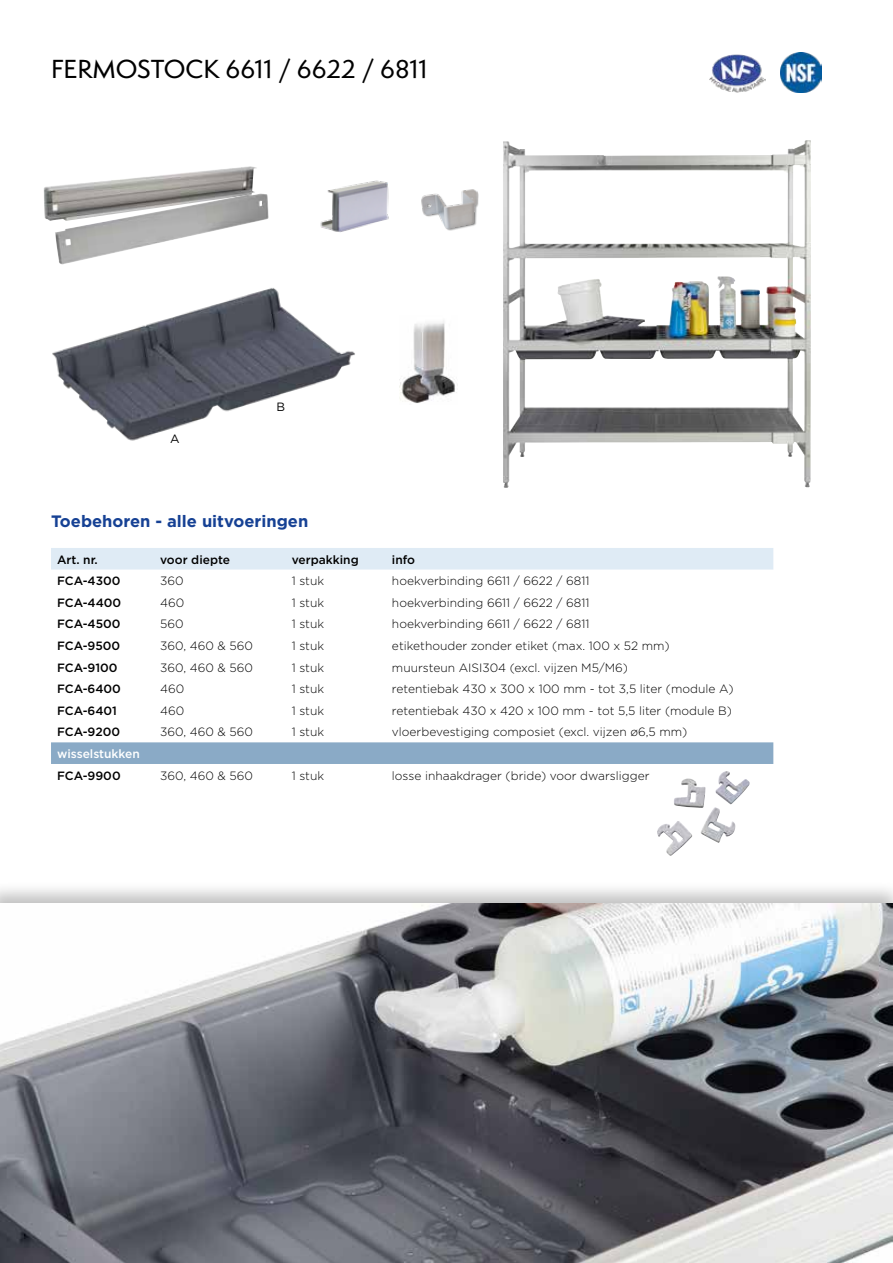
<style>
.page{position:relative;width:893px;height:1263px;background:#fff}
.page>*{position:absolute;margin:0;border:0;box-sizing:border-box;transform-origin:0 0}
.t1{font:500 24px "Semplicita Pro";color:#000}
.t2{font:700 16.5px "Gotham";color:#164194}
.t3{font:300 12px "Gotham";color:#000}
.t4{font:500 12px "Gotham";color:#000}
.t5{font:500 12px "Gotham";color:#fff}
.t6{font:12px "Gotham";color:#000}
</style>
<div class="page">
<div style="left:422px;top:190px;width:57px;height:41px;background:#000;opacity:.35"></div>
<img style="left:421px;top:189px;width:56px;height:40px">
<img style="left:400px;top:321px;width:58px;height:82px">
<img style="left:503px;top:140px;width:308px;height:348px">
<img style="left:320px;top:180px;width:69px;height:52px">
<img style="left:781px;top:52px;width:40px;height:40px">
<img style="left:709px;top:54px;width:56px;height:39px">
<div style="left:51px;top:548px;width:722px;height:21px;background:#dfebf5"></div>
<div style="left:51px;top:742px;width:722px;height:22px;background:#8aaac6"></div>
<img style="left:52px;top:288px;width:303px;height:153px">
<div style="left:0;top:881px;width:893px;height:382px;background:#000;opacity:.25"></div>
<img style="left:0;top:904px;width:893px;height:359px">
<img style="left:44px;top:166px;width:213px;height:55px">
<img style="left:55px;top:194px;width:214px;height:71px">
<img style="left:674px;top:771px;width:76px;height:72px">
<h1 class="t1" style="left:51px;top:52px;width:378px">FERMOSTOCK 6611 / 6622 / 6811</h1>
<p class="t6" style="left:170px;top:431px;width:11px">A</p>
<p class="t6" style="left:276px;top:399px;width:10px">B</p>
<h2 class="t2" style="left:51px;top:510px;width:259px">Toebehoren - alle uitvoeringen</h2>
<p class="t4" style="left:57px;top:551px;width:42px">Art. nr.</p>
<p class="t4" style="left:160px;top:551px;width:71px">voor diepte</p>
<p class="t4" style="left:292px;top:551px;width:68px">verpakking</p>
<p class="t4" style="left:392px;top:551px;width:25px">info</p>
<p class="t4" style="left:57px;top:573px;width:65px">FCA-4300</p>
<p class="t3" style="left:160px;top:573px;width:25px">360</p>
<p class="t3" style="left:292px;top:573px;width:34px">1 stuk</p>
<p class="t3" style="left:392px;top:573px;width:199px">hoekverbinding 6611 / 6622 / 6811</p>
<p class="t4" style="left:57px;top:595px;width:66px">FCA-4400</p>
<p class="t3" style="left:160px;top:595px;width:26px">460</p>
<p class="t3" style="left:292px;top:595px;width:34px">1 stuk</p>
<p class="t3" style="left:392px;top:595px;width:199px">hoekverbinding 6611 / 6622 / 6811</p>
<p class="t4" style="left:57px;top:616px;width:65px">FCA-4500</p>
<p class="t3" style="left:160px;top:616px;width:25px">560</p>
<p class="t3" style="left:292px;top:616px;width:34px">1 stuk</p>
<p class="t3" style="left:392px;top:616px;width:199px">hoekverbinding 6611 / 6622 / 6811</p>
<p class="t4" style="left:57px;top:638px;width:65px">FCA-9500</p>
<p class="t3" style="left:160px;top:638px;width:94px">360, 460 &amp; 560</p>
<p class="t3" style="left:292px;top:638px;width:34px">1 stuk</p>
<p class="t3" style="left:392px;top:638px;width:279px">etikethouder zonder etiket (max. 100 x 52 mm)</p>
<p class="t4" style="left:57px;top:659px;width:62px">FCA-9100</p>
<p class="t3" style="left:160px;top:660px;width:94px">360, 460 &amp; 560</p>
<p class="t3" style="left:292px;top:660px;width:34px">1 stuk</p>
<p class="t3" style="left:392px;top:660px;width:238px">muursteun AISI304 (excl. vijzen M5/M6)</p>
<p class="t4" style="left:57px;top:681px;width:65px">FCA-6400</p>
<p class="t3" style="left:160px;top:681px;width:26px">460</p>
<p class="t3" style="left:292px;top:681px;width:34px">1 stuk</p>
<p class="t3" style="left:392px;top:681px;width:343px">retentiebak 430 x 300 x 100 mm - tot 3,5 liter (module A)</p>
<p class="t4" style="left:57px;top:703px;width:61px">FCA-6401</p>
<p class="t3" style="left:160px;top:703px;width:26px">460</p>
<p class="t3" style="left:292px;top:703px;width:34px">1 stuk</p>
<p class="t3" style="left:392px;top:703px;width:341px">retentiebak 430 x 420 x 100 mm - tot 5,5 liter (module B)</p>
<p class="t4" style="left:57px;top:724px;width:65px">FCA-9200</p>
<p class="t3" style="left:160px;top:724px;width:94px">360, 460 &amp; 560</p>
<p class="t3" style="left:292px;top:724px;width:34px">1 stuk</p>
<p class="t3" style="left:392px;top:724px;width:297px">vloerbevestiging composiet (excl. vijzen ø6,5 mm)</p>
<p class="t5" style="left:57px;top:746px;width:84px">wisselstukken</p>
<p class="t4" style="left:57px;top:767px;width:65px">FCA-9900</p>
<p class="t3" style="left:160px;top:768px;width:94px">360, 460 &amp; 560</p>
<p class="t3" style="left:292px;top:768px;width:34px">1 stuk</p>
<p class="t3" style="left:392px;top:768px;width:259px">losse inhaakdrager (bride) voor dwarsligger</p>
</div>
